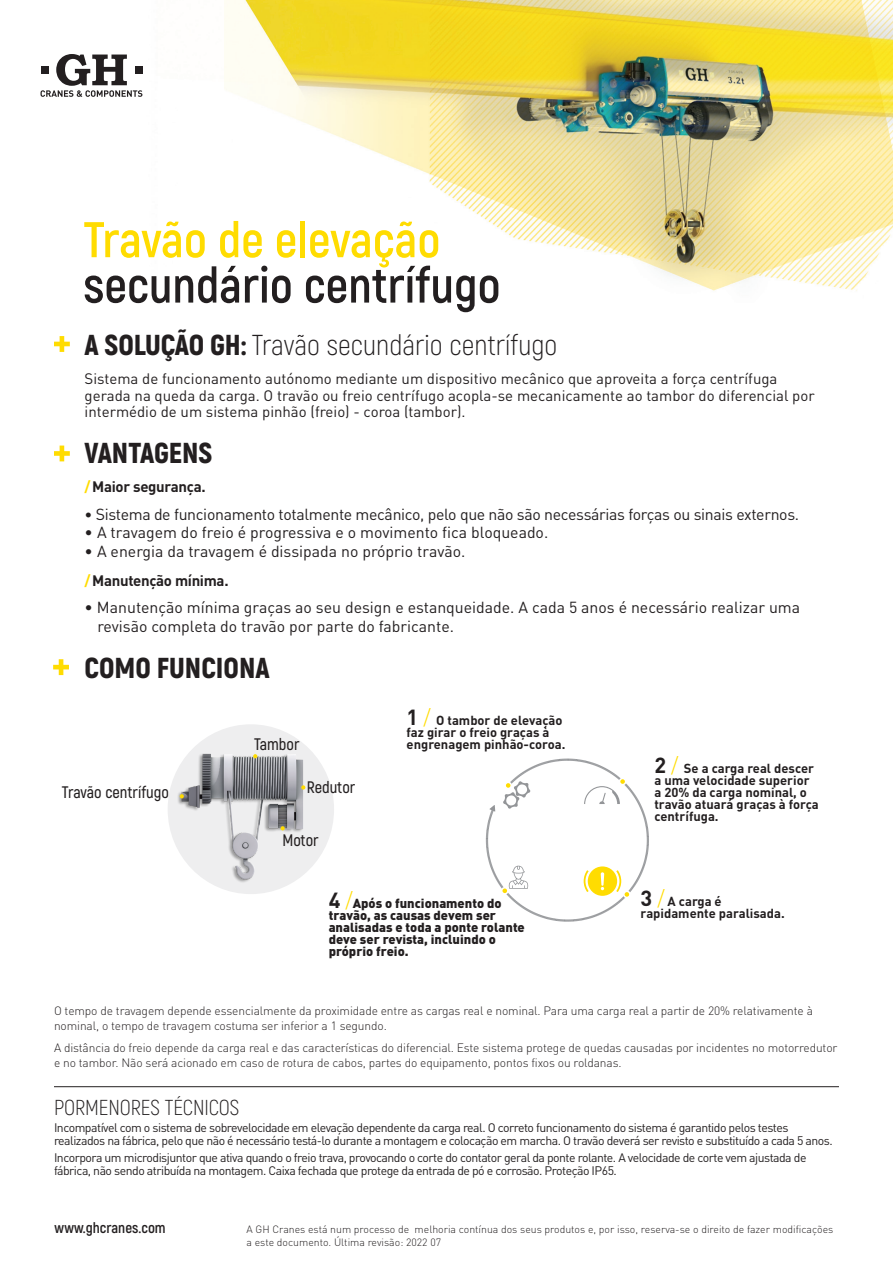
<style>
.page{position:relative;width:893px;height:1263px;background:#fff}
.page>*{position:absolute;margin:0;border:0;box-sizing:border-box;transform-origin:0 0}
.t1{font:700 50.1px "Akrobat";color:#231f20}
.t2{font:700 50.1px "Akrobat";color:#ffdc01}
.t3{font:300 28.8px "Akrobat";color:#231f20}
.t4{font:900 28.8px "Akrobat";color:#231f20}
.t5{font:300 21.6px "Akrobat";letter-spacing:-.005em;color:#231f20}
.t6{font:600 16.65px "Akrobat";color:#231f20}
.t7{font:15.9px/18.8px "DIN Pro";color:#231f20}
.t8{font:15.9px "DIN Pro";letter-spacing:-.02em;color:#231f20}
.t9{font:15px/16.5px "DIN Pro";color:#231f20}
.t10{font:700 15px "DIN Pro";letter-spacing:-.02em;color:#231f20}
.t11{font:700 15px "Akrobat";color:#231f20}
.t12{font:700 12.9px/12px "DIN Pro";color:#231f20}
.t13{font:900 12.9px/12px "DIN Pro";color:#231f20}
.t14{font:12.3px/12.9px "DIN Pro";letter-spacing:-.04em;color:#231f20}
.t15{font:300 12px/14.4px "DIN Pro";letter-spacing:-.01em;color:#231f20}
.t16{font:300 10.5px/12.6px "DIN Pro";color:#231f20}
.s1{font-weight:900}
.s2{color:#ffdc01}
.s3{font-size:15px}
.s4{font-size:21.6px}
.s5{font-weight:300;font-size:21.6px;color:#ffdc01}
.s6{font-weight:700;font-size:21.6px}
</style>
<div class="page">
<img style="left:142px;top:0;width:751px;height:291px">
<svg style="left:41px;top:54px;width:101px;height:43px"></svg>
<hr style="left:54px;top:1086px;width:785px;height:1px;background:#231f20">
<svg style="left:54px;top:336px;width:16px;height:16px"></svg>
<svg style="left:54px;top:446px;width:16px;height:15px"></svg>
<svg style="left:53px;top:659px;width:16px;height:16px"></svg>
<svg style="left:485px;top:758px;width:164px;height:164px"></svg>
<img style="left:168px;top:724px;width:166px;height:170px">
<svg style="left:281px;top:826px;width:4px;height:4px"></svg>
<svg style="left:301px;top:785px;width:4px;height:4px"></svg>
<svg style="left:253px;top:754px;width:4px;height:4px"></svg>
<svg style="left:180px;top:794px;width:4px;height:4px"></svg>
<h1 class="t2" style="left:83px;top:208px;width:359px">Travão de elevação</h1>
<h1 class="t1" style="left:83px;top:254px;width:419px">secundário centrífugo</h1>
<h2 class="t3" style="left:85px;top:328px;width:474px"><span class="s1">A SOLUÇÃO GH:</span> Travão secundário centrífugo</h2>
<p class="t9" style="left:85px;top:369px;width:731px">Sistema de funcionamento autónomo mediante um dispositivo mecânico que aproveita a força centrífuga gerada na queda da carga. O travão ou freio centrífugo acopla-se mecanicamente ao tambor do diferencial por intermédio de um sistema pinhão (freio) - coroa (tambor).</p>
<h2 class="t4" style="left:85px;top:434px;width:129px">VANTAGENS</h2>
<p class="t10" style="left:85px;top:474px;width:123px"><span class="s2">/</span>Maior segurança.</p>
<p class="t8" style="left:85px;top:501px;width:716px"><span class="s3">•</span> Sistema de funcionamento totalmente mecânico, pelo que não são necessárias forças ou sinais externos.</p>
<p class="t7" style="left:85px;top:522px;width:465px">• A travagem do freio é progressiva e o movimento fica bloqueado.</p>
<p class="t7" style="left:85px;top:540px;width:382px">• A energia da travagem é dissipada no próprio travão.</p>
<p class="t10" style="left:85px;top:568px;width:146px"><span class="s2">/</span>Manutenção mínima.</p>
<p class="t7" style="left:97px;top:597px;width:704px;text-indent:-13px">• Manutenção mínima graças ao seu design e estanqueidade. A cada 5 anos é necessário realizar uma revisão completa do travão por parte do fabricante.</p>
<h2 class="t4" style="left:85px;top:649px;width:187px">COMO FUNCIONA</h2>
<p class="t12" style="left:407px;top:713px;width:160px"><span class="s4">1</span> <span class="s5">/</span> O tambor de elevação faz girar o freio graças à engrenagem pinhão-coroa.</p>
<h3 class="t6" style="left:254px;top:733px;width:47px">Tambor</h3>
<h3 class="t6" style="left:62px;top:782px;width:109px">Travão centrífugo</h3>
<h3 class="t6" style="left:307px;top:777px;width:50px">Redutor</h3>
<h3 class="t6" style="left:282px;top:830px;width:38px">Motor</h3>
<p class="t12" style="left:654px;top:760px;width:166px"><span class="s4">2</span> <span class="s5">/</span> Se a carga real descer a uma velocidade superior a 20% da carga nominal, o travão atuará graças à força centrífuga.</p>
<p class="t13" style="left:329px;top:895px;width:198px"><span class="s6">4</span> <span class="s5">/</span>Após o funcionamento do travão, as causas devem ser analisadas e toda a ponte rolante deve ser revista, incluindo o próprio freio.</p>
<p class="t12" style="left:641px;top:894px;width:146px"><span class="s4">3</span> <span class="s5">/</span> A carga é rapidamente paralisada.</p>
<p class="t15" style="left:54px;top:1003px;width:760px">O tempo de travagem depende essencialmente da proximidade entre as cargas real e nominal. Para uma carga real a partir de 20% relativamente à nominal, o tempo de travagem costuma ser inferior a 1 segundo.</p>
<p class="t15" style="left:54px;top:1040px;width:785px">A distância do freio depende da carga real e das características do diferencial. Este sistema protege de quedas causadas por incidentes no motorredutor e no tambor. Não será acionado em caso de rotura de cabos, partes do equipamento, pontos fixos ou roldanas.</p>
<h3 class="t5" style="left:54px;top:1094px;width:187px">PORMENORES TÉCNICOS</h3>
<p class="t14" style="left:54px;top:1120px;width:780px">Incompatível com o sistema de sobrevelocidade em elevação dependente da carga real. O correto funcionamento do sistema é garantido pelos testes realizados na fábrica, pelo que não é necessário testá-lo durante a montagem e colocação em marcha. O travão deverá ser revisto e substituído a cada 5 anos.</p>
<p class="t14" style="left:54px;top:1150px;width:754px">Incorpora um microdisjuntor que ativa quando o freio trava, provocando o corte do contator geral da ponte rolante. A velocidade de corte vem ajustada de fábrica, não sendo atribuída na montagem. Caixa fechada que protege da entrada de pó e corrosão. Proteção IP65.</p>
<p class="t11" style="left:55px;top:1218px;width:113px">www.ghcranes.com</p>
<p class="t16" style="left:247px;top:1222px;width:588px">A GH Cranes está num processo de melhoria contínua dos seus produtos e, por isso, reserva-se o direito de fazer modificações a este documento. Última revisão: 2022 07</p>
</div>
